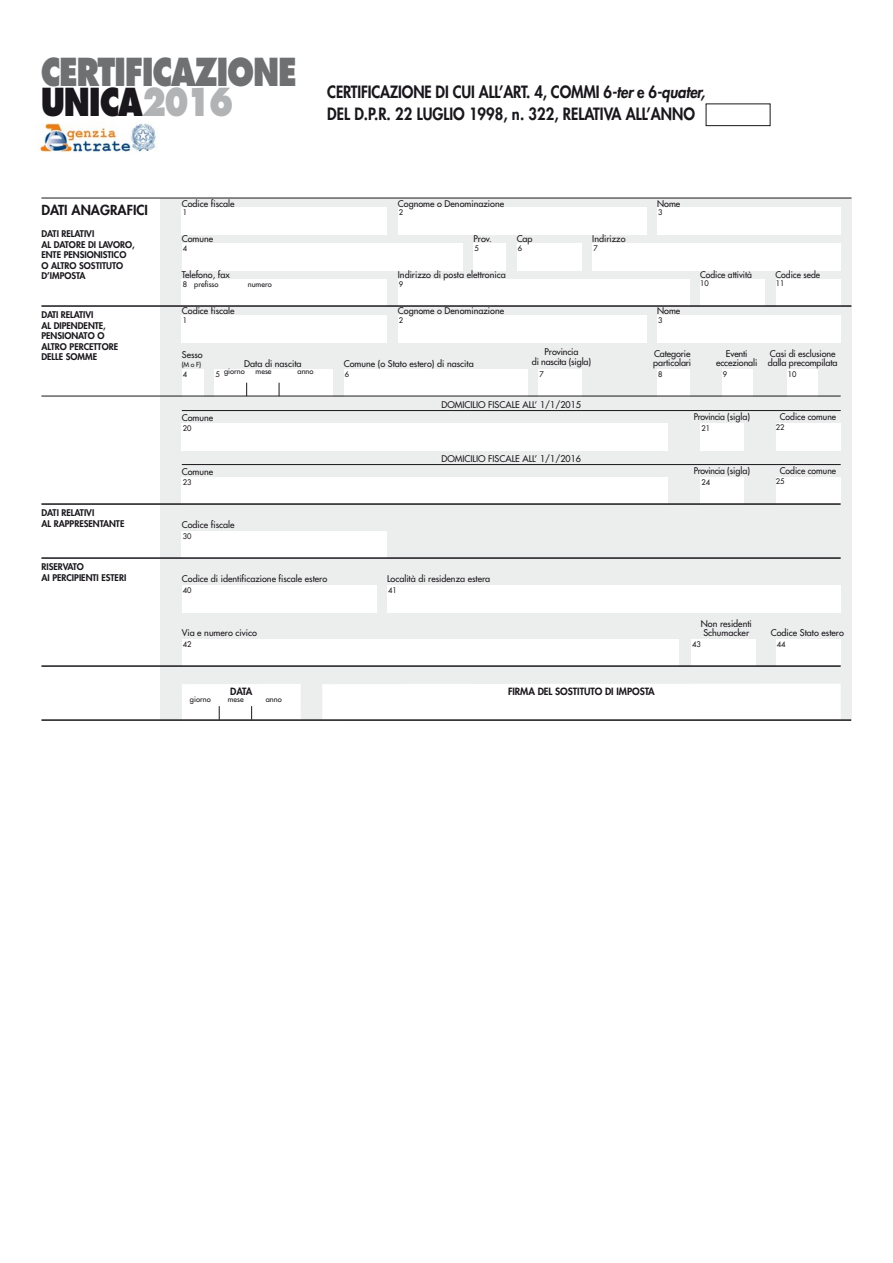
<style>
.page{position:relative;width:893px;height:1263px;background:#fff}
.page>*{position:absolute;margin:0;border:0;box-sizing:border-box;transform-origin:0 0}
.t1{font:800 37.5px/30px "Futura";letter-spacing:-.04em;color:#6f7072;scale:.8 1}
.t2{font:800 16.5px/22.5px "Futura";letter-spacing:-.01em;color:#1a171c;scale:.9 1}
.t3{font:800 13.5px "Futura";color:#1a171c}
.t4{font:800 9.75px "Futura";letter-spacing:-.005em;color:#1a171c}
.t5{font:9px/9px "Futura";color:#1a171c}
.t6{font:800 9px/10.5px "Futura";color:#1a171c}
.t7{font:9px "Futura";color:#1a171c;scale:.96 1}
.t8{font:9px "Futura";letter-spacing:-.03em;color:#1a171c;scale:.96 1}
.t9{font:7.5px "Futura";color:#1a171c}
.t10{font:6.75px "Futura";color:#1a171c}
.s1{color:#1a171c}
.s2{color:#b1b3b4}
.s3{font-style:italic}
</style>
<div class="page">
<div style="left:160px;top:198px;width:691px;height:522px;background:#eceded"></div>
<div style="left:182px;top:207px;width:205px;height:27px;background:#fff"></div>
<div style="left:398px;top:207px;width:248px;height:27px;background:#fff"></div>
<div style="left:657px;top:207px;width:184px;height:27px;background:#fff"></div>
<div style="left:706px;top:104px;width:64px;height:22px;border:1px solid #1a171c"></div>
<div style="left:182px;top:315px;width:205px;height:27px;background:#fff"></div>
<div style="left:398px;top:315px;width:248px;height:27px;background:#fff"></div>
<div style="left:657px;top:315px;width:184px;height:27px;background:#fff"></div>
<div style="left:344px;top:369px;width:183px;height:27px;background:#fff"></div>
<div style="left:182px;top:369px;width:21px;height:27px;background:#fff"></div>
<div style="left:538px;top:369px;width:43px;height:27px;background:#fff"></div>
<div style="left:787px;top:369px;width:30px;height:27px;background:#fff"></div>
<div style="left:214px;top:369px;width:119px;height:27px;background:#fff"></div>
<svg style="left:246px;top:383px;width:1px;height:13px"></svg>
<svg style="left:279px;top:383px;width:1px;height:13px"></svg>
<div style="left:722px;top:369px;width:30px;height:27px;background:#fff"></div>
<div style="left:182px;top:423px;width:486px;height:27px;background:#fff"></div>
<div style="left:700px;top:423px;width:43px;height:27px;background:#fff"></div>
<div style="left:776px;top:423px;width:65px;height:27px;background:#fff"></div>
<hr style="left:182px;top:410px;width:659px;height:1px;background:#1a171c">
<div style="left:182px;top:477px;width:486px;height:27px;background:#fff"></div>
<div style="left:700px;top:477px;width:43px;height:27px;background:#fff"></div>
<div style="left:776px;top:477px;width:65px;height:27px;background:#fff"></div>
<hr style="left:182px;top:464px;width:659px;height:1px;background:#1a171c">
<div style="left:657px;top:369px;width:32px;height:27px;background:#fff"></div>
<div style="left:182px;top:531px;width:205px;height:27px;background:#fff"></div>
<div style="left:182px;top:243px;width:281px;height:27px;background:#fff"></div>
<div style="left:473px;top:243px;width:33px;height:27px;background:#fff"></div>
<div style="left:592px;top:243px;width:248px;height:27px;background:#fff"></div>
<div style="left:517px;top:243px;width:64px;height:27px;background:#fff"></div>
<div style="left:182px;top:279px;width:205px;height:27px;background:#fff"></div>
<div style="left:398px;top:279px;width:291px;height:27px;background:#fff"></div>
<div style="left:700px;top:279px;width:65px;height:27px;background:#fff"></div>
<div style="left:776px;top:279px;width:65px;height:27px;background:#fff"></div>
<div style="left:322px;top:684px;width:519px;height:36px;background:#fff"></div>
<div style="left:182px;top:684px;width:119px;height:36px;background:#fff"></div>
<svg style="left:219px;top:706px;width:1px;height:13px"></svg>
<svg style="left:251px;top:706px;width:1px;height:13px"></svg>
<div style="left:182px;top:585px;width:194px;height:27px;background:#fff"></div>
<div style="left:387px;top:585px;width:454px;height:27px;background:#fff"></div>
<div style="left:182px;top:639px;width:497px;height:27px;background:#fff"></div>
<div style="left:776px;top:639px;width:65px;height:27px;background:#fff"></div>
<div style="left:691px;top:639px;width:65px;height:27px;background:#fff"></div>
<img style="left:39px;top:122px;width:117px;height:31px">
<hr style="left:41px;top:557px;width:800px;height:2px;background:#1a171c">
<hr style="left:41px;top:665px;width:800px;height:2px;background:#1a171c">
<hr style="left:41px;top:719px;width:810px;height:2px;background:#1a171c">
<hr style="left:41px;top:503px;width:800px;height:2px;background:#1a171c">
<hr style="left:41px;top:305px;width:810px;height:2px;background:#1a171c">
<hr style="left:41px;top:198px;width:810px;height:1px;background:#1a171c">
<hr style="left:41px;top:396px;width:800px;height:1px;background:#1a171c">
<p class="t1" style="left:41px;top:60px;width:321px">CERTIFICAZIONE<br><span class="s1">UNICA</span><span class="s2">2016</span></p>
<p class="t2" style="left:327px;top:82px;width:424px">CERTIFICAZIONE DI CUI ALL’ART. 4, COMMI 6<span class="s3">-ter</span>e 6<span class="s3">-quater,<br></span>DEL D.P.R. 22 LUGLIO 1998, n. 322, RELATIVA ALL’ANNO</p>
<p class="t3" style="left:41px;top:203px;width:108px">DATI ANAGRAFICI</p>
<p class="t6" style="left:41px;top:229px;width:95px">DATI RELATIVI<br>AL DATORE DI LAVORO,<br>ENTE PENSIONISTICO<br>O ALTRO SOSTITUTO<br>D’IMPOSTA</p>
<p class="t6" style="left:41px;top:310px;width:78px">DATI RELATIVI<br>AL DIPENDENTE,<br>PENSIONATO O<br>ALTRO PERCETTORE<br>DELLE SOMME</p>
<p class="t6" style="left:41px;top:508px;width:84px">DATI RELATIVI<br>AL RAPPRESENTANTE</p>
<p class="t6" style="left:41px;top:562px;width:86px">RISERVATO<br>AI PERCIPIENTI ESTERI</p>
<p class="t5" style="left:182px;top:200px;width:54px">Codice fiscale</p>
<p class="t5" style="left:398px;top:200px;width:108px">Cognome o Denominazione</p>
<p class="t9" style="left:183px;top:208px;width:6px">1</p>
<p class="t9" style="left:399px;top:208px;width:6px">2</p>
<p class="t5" style="left:657px;top:200px;width:25px">Nome</p>
<p class="t9" style="left:658px;top:208px;width:6px">3</p>
<p class="t5" style="left:473px;top:235px;width:20px">Prov.</p>
<p class="t5" style="left:517px;top:235px;width:17px">Cap</p>
<p class="t5" style="left:592px;top:235px;width:35px">Indirizzo</p>
<p class="t5" style="left:398px;top:271px;width:109px">Indirizzo di posta elettronica</p>
<p class="t5" style="left:182px;top:235px;width:33px">Comune</p>
<p class="t5" style="left:182px;top:271px;width:49px">Telefono, fax</p>
<p class="t9" style="left:183px;top:244px;width:6px">4</p>
<p class="t9" style="left:475px;top:244px;width:6px">5</p>
<p class="t9" style="left:518px;top:244px;width:6px">6</p>
<p class="t9" style="left:593px;top:244px;width:6px">7</p>
<p class="t9" style="left:183px;top:280px;width:6px">8</p>
<p class="t9" style="left:399px;top:280px;width:6px">9</p>
<p class="t9" style="left:194px;top:280px;width:26px">prefisso</p>
<p class="t9" style="left:248px;top:280px;width:25px">numero</p>
<p class="t7" style="left:700px;top:270px;width:56px">Codice attività</p>
<p class="t9" style="left:700px;top:279px;width:10px">10</p>
<p class="t7" style="left:776px;top:270px;width:48px">Codice sede</p>
<p class="t9" style="left:776px;top:279px;width:10px">11</p>
<p class="t5" style="left:182px;top:307px;width:54px">Codice fiscale</p>
<p class="t9" style="left:183px;top:316px;width:6px">1</p>
<p class="t5" style="left:398px;top:307px;width:108px">Cognome o Denominazione</p>
<p class="t9" style="left:399px;top:316px;width:6px">2</p>
<p class="t5" style="left:657px;top:307px;width:25px">Nome</p>
<p class="t9" style="left:658px;top:316px;width:6px">3</p>
<p class="t5" style="left:182px;top:351px;width:22px">Sesso</p>
<p class="t10" style="left:182px;top:361px;width:21px">(M o F)</p>
<p class="t9" style="left:183px;top:370px;width:6px">4</p>
<p class="t5" style="left:532px;top:347px;width:61px;line-height:10.5px;text-align:center">Provincia<br>di nascita (sigla)</p>
<p class="t5" style="left:244px;top:360px;width:59px">Data di nascita</p>
<p class="t5" style="left:768px;top:350px;width:71px">Casi di esclusione dalla precompilata</p>
<p class="t9" style="left:723px;top:370px;width:6px">9</p>
<p class="t5" style="left:716px;top:350px;width:43px;text-align:center">Eventi eccezionali</p>
<p class="t5" style="left:653px;top:350px;width:40px">Categorie particolari</p>
<p class="t5" style="left:344px;top:360px;width:131px">Comune (o Stato estero) di nascita</p>
<p class="t9" style="left:215px;top:368px;width:31px">5 giorno</p>
<p class="t9" style="left:256px;top:368px;width:17px">mese</p>
<p class="t9" style="left:298px;top:368px;width:18px">anno</p>
<p class="t9" style="left:539px;top:370px;width:6px">7</p>
<p class="t9" style="left:788px;top:370px;width:10px">10</p>
<p class="t9" style="left:345px;top:370px;width:6px">6</p>
<p class="t9" style="left:658px;top:370px;width:6px">8</p>
<p class="t5" style="left:441px;top:401px;width:141px">DOMICILIO FISCALE ALL’ 1/1/2015</p>
<p class="t5" style="left:182px;top:414px;width:33px">Comune</p>
<p class="t9" style="left:183px;top:424px;width:10px">20</p>
<p class="t8" style="left:694px;top:412px;width:60px">Provincia (sigla)</p>
<p class="t9" style="left:701px;top:424px;width:10px">21</p>
<p class="t7" style="left:780px;top:412px;width:60px">Codice comune</p>
<p class="t9" style="left:776px;top:423px;width:10px">22</p>
<p class="t5" style="left:441px;top:455px;width:141px">DOMICILIO FISCALE ALL’ 1/1/2016</p>
<p class="t5" style="left:182px;top:468px;width:33px">Comune</p>
<p class="t9" style="left:183px;top:478px;width:10px">23</p>
<p class="t8" style="left:694px;top:466px;width:60px">Provincia (sigla)</p>
<p class="t9" style="left:701px;top:478px;width:10px">24</p>
<p class="t7" style="left:780px;top:466px;width:60px">Codice comune</p>
<p class="t9" style="left:776px;top:477px;width:10px">25</p>
<p class="t5" style="left:182px;top:520px;width:54px">Codice fiscale</p>
<p class="t9" style="left:183px;top:532px;width:10px">30</p>
<p class="t5" style="left:182px;top:575px;width:147px">Codice di identificazione fiscale estero</p>
<p class="t5" style="left:387px;top:575px;width:105px">Località di residenza estera</p>
<p class="t9" style="left:183px;top:586px;width:10px">40</p>
<p class="t9" style="left:388px;top:586px;width:10px">41</p>
<p class="t5" style="left:182px;top:629px;width:77px">Via e numero civico</p>
<p class="t5" style="left:701px;top:620px;width:53px">Non residenti<br>Schumacker</p>
<p class="t5" style="left:771px;top:629px;width:75px">Codice Stato estero</p>
<p class="t9" style="left:183px;top:640px;width:10px">42</p>
<p class="t9" style="left:692px;top:640px;width:10px">43</p>
<p class="t9" style="left:777px;top:640px;width:10px">44</p>
<p class="t4" style="left:230px;top:686px;width:24px">DATA</p>
<p class="t9" style="left:190px;top:695px;width:22px">giorno</p>
<p class="t9" style="left:228px;top:695px;width:17px">mese</p>
<p class="t9" style="left:266px;top:695px;width:18px">anno</p>
<p class="t4" style="left:508px;top:687px;width:148px">FIRMA DEL SOSTITUTO DI IMPOSTA</p>
</div>
